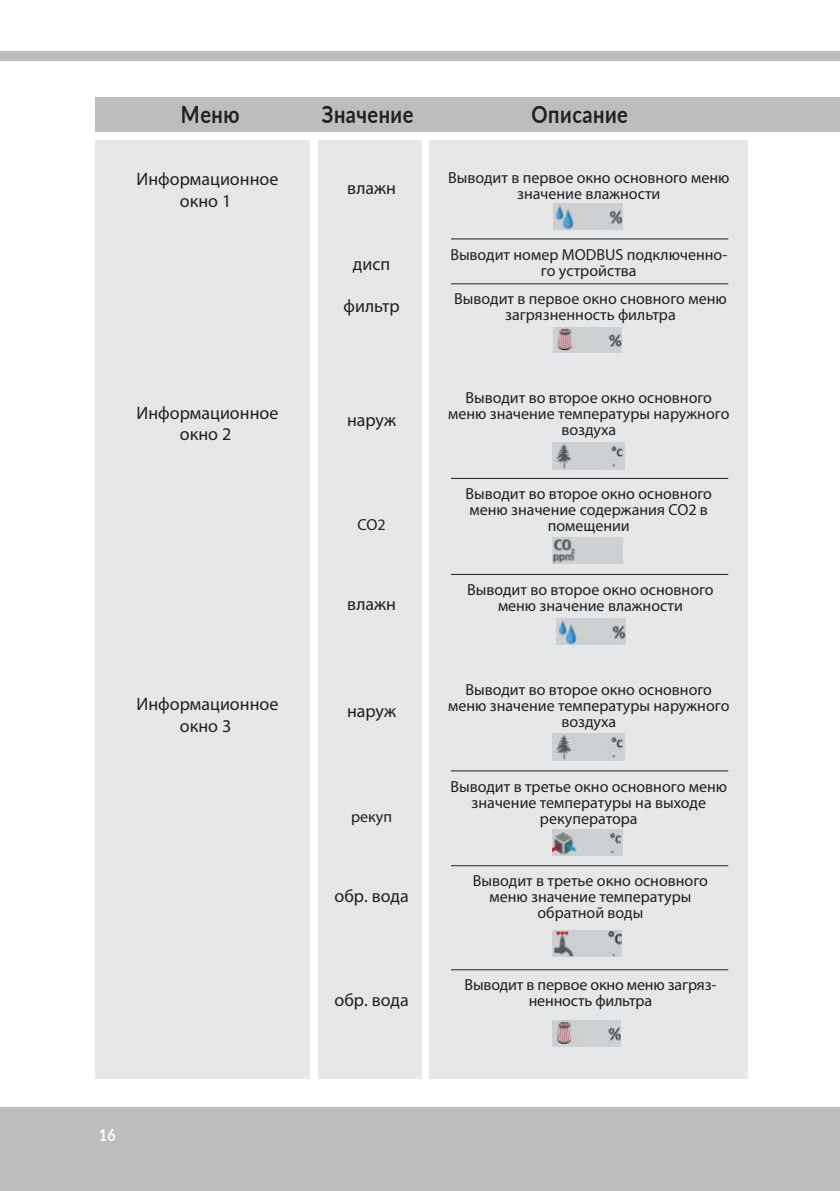
<style>
.page{position:relative;width:840px;height:1191px;background:#fff}
.page>*{position:absolute;margin:0;border:0;box-sizing:border-box;transform-origin:0 0}
.t1{font:700 23.8px "Lato";letter-spacing:.025em;color:#221f1f;scale:.84 1}
.t2{font:18px/21.6px "Myriad Pro";color:#221f1f;text-align:center}
.t3{font:700 16.6px "Lato";color:#fff;scale:.84 1}
.t4{font:16px/16px "Myriad Pro";color:#221f1f;text-align:center}
</style>
<div class="page">
<div style="left:1px;top:52px;width:839px;height:9px;background:#bbbdbf"></div>
<div style="left:0;top:1107px;width:840px;height:83px;background:#bbbdbf"></div>
<div style="left:96px;top:98px;width:744px;height:34px;background:#bbbdbf"></div>
<div style="left:96px;top:140px;width:214px;height:938px;background:#e6e7e8"></div>
<div style="left:318px;top:140px;width:103px;height:938px;background:#e6e7e8"></div>
<div style="left:429px;top:140px;width:319px;height:938px;background:#e6e7e8"></div>
<hr style="left:451px;top:239px;width:277px;height:1px;background:#221f1f">
<hr style="left:451px;top:283px;width:277px;height:1px;background:#221f1f">
<img style="left:553px;top:203px;width:69px;height:26px">
<img style="left:553px;top:327px;width:69px;height:26px">
<hr style="left:451px;top:478px;width:277px;height:1px;background:#221f1f">
<hr style="left:451px;top:574px;width:277px;height:1px;background:#221f1f">
<img style="left:552px;top:442px;width:72px;height:27px">
<img style="left:553px;top:537px;width:70px;height:26px">
<img style="left:556px;top:618px;width:70px;height:26px">
<hr style="left:451px;top:770px;width:277px;height:1px;background:#221f1f">
<hr style="left:451px;top:865px;width:277px;height:1px;background:#221f1f">
<hr style="left:451px;top:969px;width:277px;height:1px;background:#221f1f">
<img style="left:552px;top:733px;width:72px;height:27px">
<img style="left:552px;top:830px;width:70px;height:25px">
<img style="left:552px;top:930px;width:69px;height:26px">
<img style="left:552px;top:1020px;width:68px;height:26px">
<h1 class="t1" style="left:181px;top:97px;width:71px">Меню</h1>
<h1 class="t1" style="left:322px;top:97px;width:111px">Значение</h1>
<h1 class="t1" style="left:532px;top:97px;width:116px">Описание</h1>
<p class="t2" style="left:137px;top:170px;width:143px">Информационное окно 1</p>
<p class="t4" style="left:448px;top:171px;width:283px">Выводит в первое окно основного меню значение влажности</p>
<p class="t2" style="left:347px;top:179px;width:50px">влажн</p>
<p class="t2" style="left:137px;top:404px;width:143px">Информационное окно 2</p>
<p class="t2" style="left:137px;top:695px;width:143px">Информационное окно 3</p>
<p class="t4" style="left:450px;top:248px;width:278px">Выводит номер MODBUS подключенно&shy;го устройства</p>
<p class="t2" style="left:353px;top:255px;width:39px">дисп</p>
<p class="t2" style="left:343px;top:297px;width:58px">фильтр</p>
<p class="t4" style="left:454px;top:292px;width:274px">Выводит в первое окно сновного меню загрязненность фильтра</p>
<p class="t2" style="left:347px;top:411px;width:51px">наруж</p>
<p class="t4" style="left:358px;top:517px;width:30px">CO2</p>
<p class="t2" style="left:347px;top:595px;width:50px">влажн</p>
<p class="t2" style="left:347px;top:702px;width:51px">наруж</p>
<p class="t4" style="left:351px;top:810px;width:43px">рекуп</p>
<p class="t2" style="left:335px;top:886px;width:76px">обр. вода</p>
<p class="t2" style="left:335px;top:990px;width:76px">обр. вода</p>
<p class="t4" style="left:448px;top:391px;width:283px">Выводит во второе окно основного меню значение температуры наружного воздуха</p>
<p class="t4" style="left:465px;top:487px;width:248px">Выводит во второе окно основного меню значение содержания СО2 в помещении</p>
<p class="t4" style="left:467px;top:583px;width:248px">Выводит во второе окно основного меню значение влажности</p>
<p class="t4" style="left:448px;top:683px;width:283px">Выводит во второе окно основного меню значение температуры наружного воздуха</p>
<p class="t4" style="left:450px;top:780px;width:278px">Выводит в третье окно основного меню значение температуры на выходе рекуператора</p>
<p class="t4" style="left:473px;top:874px;width:236px">Выводит в третье окно основного меню значение температуры обратной воды</p>
<p class="t4" style="left:465px;top:978px;width:253px">Выводит в первое окно меню загряз&shy;ненность фильтра</p>
<p class="t3" style="left:99px;top:1126px;width:21px">16</p>
</div>
